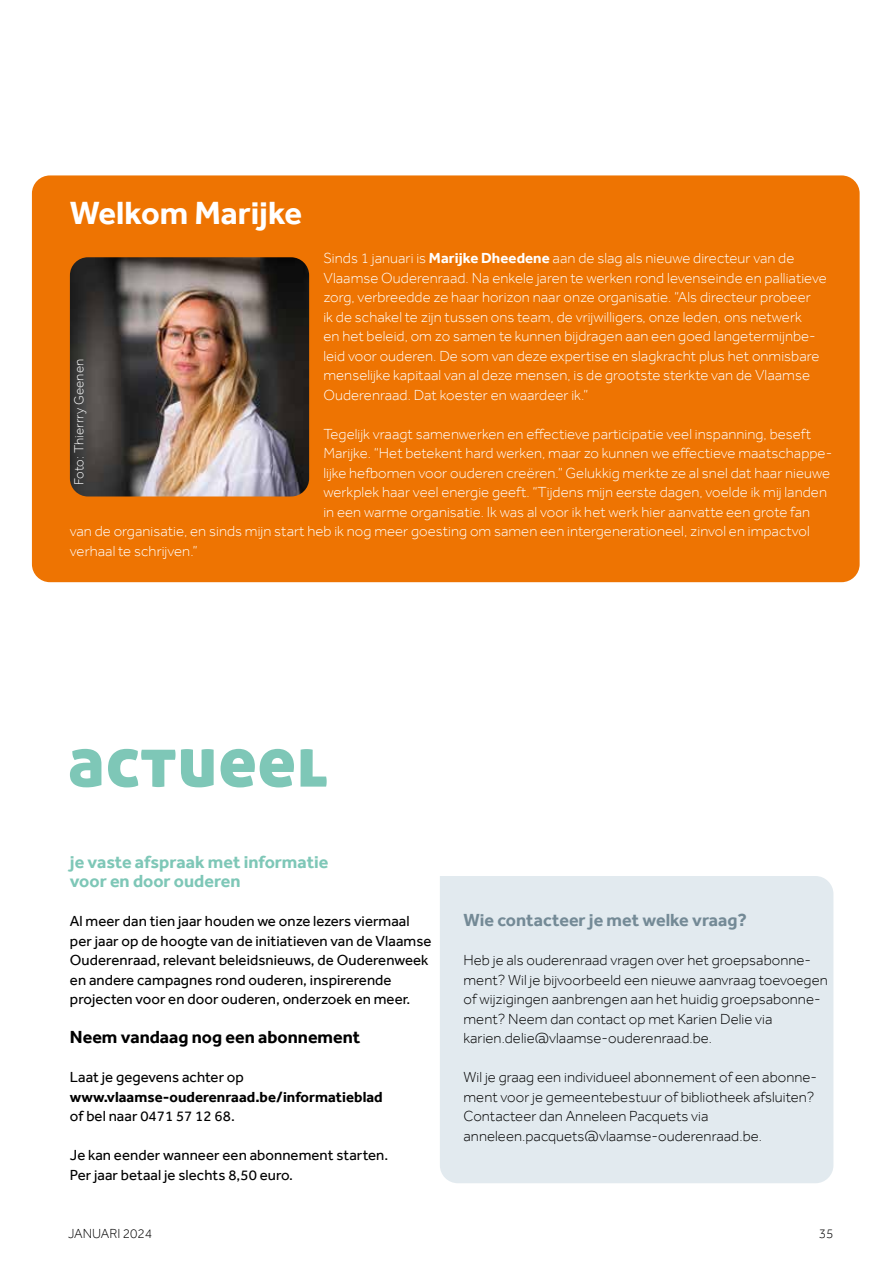
<style>
.page{position:relative;width:893px;height:1263px;background:#fff}
.page>*{position:absolute;margin:0;border:0;box-sizing:border-box;transform-origin:0 0}
.t1{font:700 33px "Effra";color:#fff}
.t2{font:700 18px/19.5px "Effra";color:#7ec7b7}
.t3{font:700 18px "Effra";color:#748a96}
.t4{font:700 18px "Effra";color:#000}
.t5{font:300 15px/19.5px "Effra";letter-spacing:.005em;color:#fff}
.t6{font:300 15px/19.5px "Effra";letter-spacing:.005em;color:#000}
.t7{font:15px/19.5px "Effra";letter-spacing:.005em;color:#000}
.t8{font:700 15px "Effra";letter-spacing:.005em;color:#000}
.t9{font:300 13.5px "Effra";letter-spacing:.005em;color:#fff}
.t10{font:300 13.5px "Effra";color:#000}
.s1{font-weight:700}
</style>
<div class="page">
<div style="left:32px;top:175px;width:828px;height:407px;background:#ee7402;border-radius:18px"></div>
<div style="left:440px;top:876px;width:393px;height:307px;background:#e2eaef"></div>
<svg style="left:70px;top:749px;width:257px;height:38px"></svg>
<img style="left:70px;top:257px;width:239px;height:239px">
<h1 class="t1" style="left:70px;top:193px;width:234px">Welkom Marijke</h1>
<p class="t5" style="left:323px;top:248px;width:505px">Sinds 1 januari is <span class="s1">Marijke Dheedene</span> aan de slag als nieuwe directeur van de Vlaamse Ouderenraad. Na enkele jaren te werken rond levenseinde en palliatieve zorg, verbreedde ze haar horizon naar onze organisatie. “Als directeur probeer<br>ik de schakel te zijn tussen ons team, de vrijwilligers, onze leden, ons netwerk<br>en het beleid, om zo samen te kunnen bijdragen aan een goed langetermijnbe&shy;leid voor ouderen. De som van deze expertise en slagkracht plus het onmisbare menselijke kapitaal van al deze mensen, is de grootste sterkte van de Vlaamse Ouderenraad. Dat koester en waardeer ik.”</p>
<p class="t5" style="left:323px;top:424px;width:489px">Tegelijk vraagt samenwerken en effectieve participatie veel inspanning, beseft</p>
<p class="t5" style="left:323px;top:443px;width:510px">Marijke. “Het betekent hard werken, maar zo kunnen we effectieve maatschappe-</p>
<p class="t5" style="left:323px;top:463px;width:508px">lijke hefbomen voor ouderen creëren.” Gelukkig merkte ze al snel dat haar nieuwe</p>
<p class="t5" style="left:323px;top:482px;width:505px">werkplek haar veel energie geeft. “Tijdens mijn eerste dagen, voelde ik mij landen</p>
<p class="t5" style="left:323px;top:502px;width:488px">in een warme organisatie. Ik was al voor ik het werk hier aanvatte een grote fan</p>
<p class="t5" style="left:70px;top:521px;width:741px">van de organisatie, en sinds mijn start heb ik nog meer goesting om samen een intergenerationeel, zinvol en impactvol</p>
<p class="t5" style="left:70px;top:541px;width:129px">verhaal te schrijven.”</p>
<p class="t9" style="left:71px;top:485px;width:127px;rotate:-90deg">Foto: Thierrry Geenen</p>
<p class="t2" style="left:70px;top:852px;width:260px">je vaste afspraak met informatie voor en door ouderen</p>
<p class="t7" style="left:70px;top:911px;width:363px">Al meer dan tien jaar houden we onze lezers viermaal per jaar op de hoogte van de initiatieven van de Vlaamse Ouderenraad, relevant beleidsnieuws, de Ouderenweek en andere campagnes rond ouderen, inspirerende projecten voor en door ouderen, onderzoek en meer.</p>
<p class="t4" style="left:70px;top:1026px;width:292px">Neem vandaag nog een abonnement</p>
<p class="t7" style="left:70px;top:1067px;width:176px">Laat je gegevens achter op</p>
<p class="t8" style="left:70px;top:1088px;width:314px">www.vlaamse-ouderenraad.be/informatieblad</p>
<p class="t7" style="left:70px;top:1106px;width:166px">of bel naar 0471 57 12 68.</p>
<p class="t7" style="left:70px;top:1145px;width:320px">Je kan eender wanneer een abonnement starten.<br>Per jaar betaal je slechts 8,50 euro.</p>
<p class="t3" style="left:463px;top:909px;width:285px">Wie contacteer je met welke vraag?</p>
<p class="t6" style="left:463px;top:950px;width:366px">Heb je als ouderenraad vragen over het groepsabonne&shy;ment? Wil je bijvoorbeeld een nieuwe aanvraag toevoegen of wijzigingen aanbrengen aan het huidig groepsabonne&shy;ment? Neem dan contact op met Karien Delie via karien.delie@vlaamse-ouderenraad.be.</p>
<p class="t6" style="left:463px;top:1067px;width:355px">Wil je graag een individueel abonnement of een abonne&shy;ment voor je gemeentebestuur of bibliotheek afsluiten?<br>Contacteer dan Anneleen Pacquets via anneleen.pacquets@vlaamse-ouderenraad.be.</p>
<p class="t10" style="left:68px;top:1225px;width:86px">JANUARI 2024</p>
<p class="t10" style="left:819px;top:1225px;width:16px">35</p>
</div>
